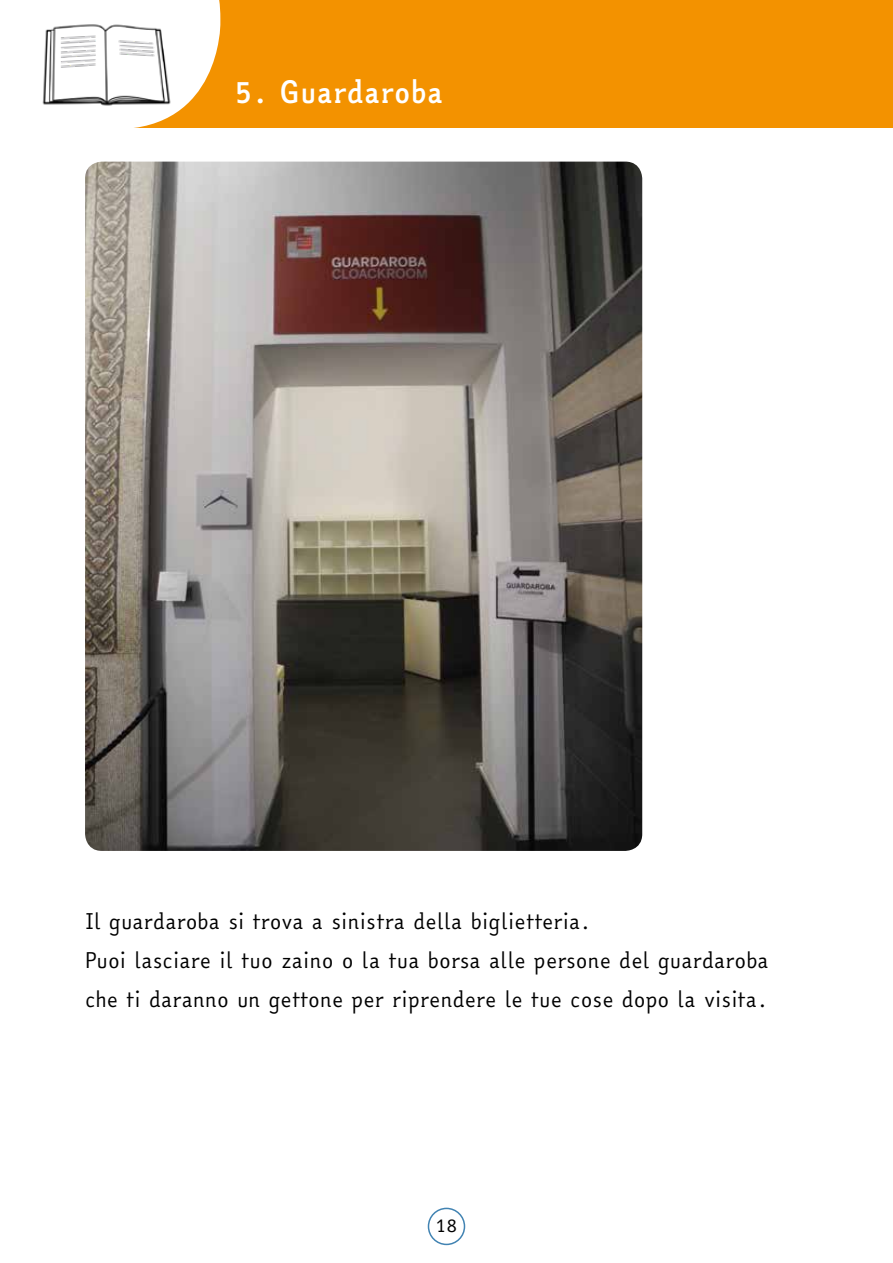
<style>
.page{position:relative;width:893px;height:1263px;background:#fff}
.page>*{position:absolute;margin:0;border:0;box-sizing:border-box;transform-origin:0 0}
.t1{font:700 30px "Easy Reading";color:#fff}
.t2{font:21px/39px "Easy Reading";color:#000}
.t3{font:18px "Easy Reading";color:#000}
</style>
<div class="page">
<div style="left:428px;top:1208px;width:37px;height:37px;border:2px solid #4183b2;border-radius:50%"></div>
<div style="left:0;top:0;width:893px;height:128px;background:#f39200"></div>
<svg style="left:0;top:0;width:220px;height:128px;background:#fdf0dd"></svg>
<img style="left:85px;top:162px;width:557px;height:689px">
<img style="left:37px;top:21px;width:140px;height:88px">
<h1 class="t1" style="left:234px;top:71px;width:211px">5. Guardaroba</h1>
<p class="t2" style="left:85px;top:902px;width:685px">Il guardaroba si trova a sinistra della biglietteria.<br>Puoi lasciare il tuo zaino o la tua borsa alle persone del guardaroba che ti daranno un gettone per riprendere le tue cose dopo la visita.</p>
<p class="t3" style="left:435px;top:1212px;width:23px">18</p>
</div>
